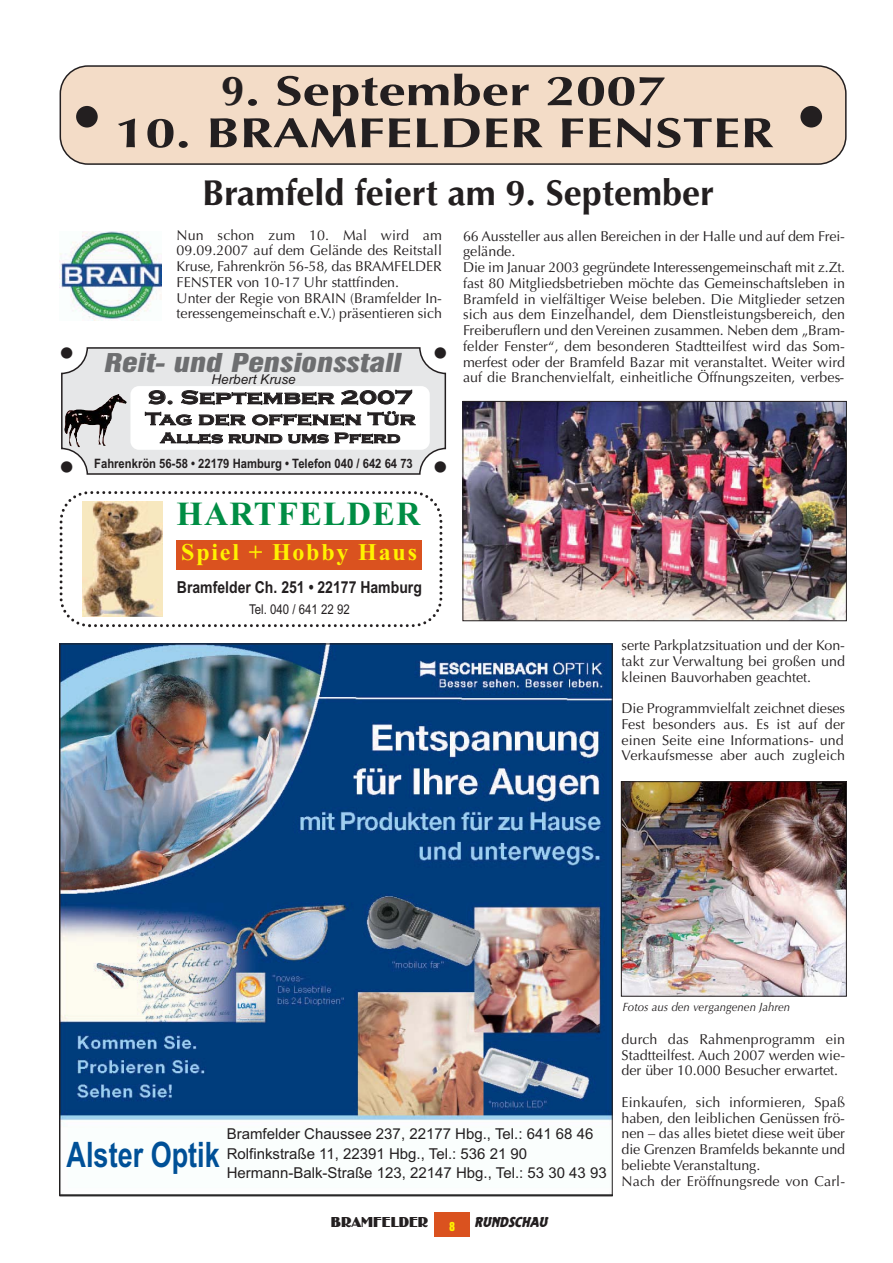
<style>
.page{position:relative;width:893px;height:1263px;background:#fff}
.page>*{position:absolute;margin:0;border:0;box-sizing:border-box;transform-origin:0 0}
.t1{font:90px "Birmingham";color:#231f20}
.t2{font:700 42px "Optima";color:#231f20;scale:1.3 1}
.t3{font:700 42px "Optima";color:#231f20}
.t4{font:700 36px "Optima";color:#231f20}
.t5{font:700 35.1px "Arial";color:#005097;scale:.77 1}
.t6{font:700 33.75px "Times New Roman";letter-spacing:.035em;color:#008d44}
.t7{font:italic 700 27px "Hegel Inserat";color:#6d6e70;scale:1.3 1}
.t8{font:700 24px "Times New Roman";letter-spacing:.075em;color:#fff200}
.t9{font:700 19.5px "Copperplate Gothic";letter-spacing:.005em;color:#231f20;scale:1.3 1}
.t10{font:700 18px "Copperplate Gothic";color:#231f20;scale:1.3 1}
.t11{font:700 16.5px "Arial";color:#231f20;scale:.85 1}
.t12{font:15px/19.5px "Arial";color:#231f20}
.t13{font:700 15px "Copperplate Gothic";color:#231f20;scale:1.3 1}
.t14{font:15px "Birmingham";color:#231f20}
.t15{font:italic 15px "Elmshorn";color:#231f20}
.t16{font:14.25px/15.8px "Optima";color:#231f20}
.t17{font:13.5px "Arial";color:#231f20;scale:.85 1}
.t18{font:italic 13.5px "Arial";color:#231f20}
.t19{font:700 12.9px "Arial";color:#231f20;scale:.87 1}
.t20{font:700 12.75px "Hegel Inserat";color:#fff200}
.t21{font:italic 12px "Optima";color:#231f20;scale:.95 1}
</style>
<div class="page">
<div style="left:434px;top:1212px;width:35px;height:25px;background:#da521f"></div>
<div style="left:60px;top:65px;width:786px;height:100px;background:#f3dcc7"></div>
<img style="left:464px;top:403px;width:380px;height:216px">
<div style="left:462px;top:401px;width:384px;height:220px;border:1px solid #231f20"></div>
<img style="left:623px;top:783px;width:221px;height:211px">
<div style="left:621px;top:781px;width:225px;height:215px;border:1px solid #231f20"></div>
<svg style="left:61px;top:347px;width:385px;height:128px"></svg>
<img style="left:64px;top:394px;width:63px;height:53px">
<div style="left:130px;top:386px;width:300px;height:64px;background:#fff;border-radius:9px"></div>
<img style="left:60px;top:231px;width:102px;height:89px">
<img style="left:62px;top:646px;width:548px;height:475px">
<svg style="left:59px;top:491px;width:384px;height:137px"></svg>
<img style="left:83px;top:501px;width:79px;height:116px">
<div style="left:176px;top:540px;width:245px;height:29px;background:#da521f"></div>
<svg style="left:61px;top:347px;width:12px;height:11px"></svg>
<svg style="left:434px;top:347px;width:12px;height:11px"></svg>
<svg style="left:61px;top:461px;width:12px;height:12px"></svg>
<svg style="left:434px;top:461px;width:12px;height:12px"></svg>
<h2 class="t3" style="left:221px;top:73px;width:447px">9. September 2007</h2>
<h1 class="t1" style="left:57px;top:87px;width:62px">•</h1>
<h1 class="t1" style="left:781px;top:87px;width:62px">•</h1>
<h2 class="t2" style="left:115px;top:115px;width:508px">10. BRAMFELDER FENSTER</h2>
<h3 class="t4" style="left:202px;top:178px;width:513px">Bramfeld feiert am 9. September</h3>
<p class="t16" style="left:177px;top:228px;width:267px">Nun schon zum 10. Mal wird am 09.09.2007 auf dem Gelände des Reitstall Kruse, Fahrenkrön 56-58, das BRAMFELDER FENSTER von 10-17 Uhr stattfinden.<br>Unter der Regie von BRAIN (Bramfelder In&shy;teressengemeinschaft e.V.) präsentieren sich</p>
<h3 class="t7" style="left:105px;top:347px;width:230px">Reit- und Pensionsstall</h3>
<p class="t18" style="left:211px;top:372px;width:86px">Herbert Kruse</p>
<h3 class="t9" style="left:148px;top:386px;width:205px">9. September 2007</h3>
<p class="t10" style="left:145px;top:408px;width:209px">Tag der offenen Tür</p>
<p class="t13" style="left:160px;top:429px;width:186px">Alles rund ums Pferd</p>
<p class="t19" style="left:94px;top:459px;width:368px">Fahrenkrön 56-58 • 22179 Hamburg • Telefon 040 / 642 64 73</p>
<h3 class="t6" style="left:176px;top:502px;width:245px">HARTFELDER</h3>
<h3 class="t8" style="left:181px;top:544px;width:237px">Spiel + Hobby Haus</h3>
<p class="t11" style="left:177px;top:581px;width:290px">Bramfelder Ch. 251 • 22177 Hamburg</p>
<p class="t17" style="left:249px;top:604px;width:120px">Tel. 040 / 641 22 92</p>
<p class="t16" style="left:463px;top:229px;width:383px">66 Aussteller aus allen Bereichen in der Halle und auf dem Frei&shy;gelände.<br>Die im Januar 2003 gegründete Interessengemeinschaft mit z.Zt. fast 80 Mitgliedsbetrieben möchte das Gemeinschaftsleben in Bramfeld in vielfältiger Weise beleben. Die Mitglieder setzen sich aus dem Einzelhandel, dem Dienstleistungsbereich, den Freiberuflern und den Vereinen zusammen. Neben dem „Bram&shy;felder Fenster“, dem besonderen Stadtteilfest wird das Som&shy;merfest oder der Bramfeld Bazar mit veranstaltet. Weiter wird auf die Branchenvielfalt, einheitliche Öffnungszeiten, verbes-</p>
<p class="t16" style="left:621px;top:639px;width:225px;text-align:justify">serte Parkplatzsituation und der Kon&shy;takt zur Verwaltung bei großen und kleinen Bauvorhaben geachtet.</p>
<p class="t16" style="left:621px;top:702px;width:225px;text-align:justify">Die Programmvielfalt zeichnet dieses Fest besonders aus. Es ist auf der einen Seite eine Informations- und Verkaufsmesse aber auch zugleich</p>
<p class="t21" style="left:622px;top:1002px;width:178px">Fotos aus den vergangenen Jahren</p>
<h3 class="t5" style="left:67px;top:1142px;width:200px">Alster Optik</h3>
<p class="t12" style="left:227px;top:1126px;width:381px">Bramfelder Chaussee 237, 22177 Hbg., Tel.: 641 68 46<br>Rolfinkstraße 11, 22391 Hbg., Tel.: 536 21 90<br>Hermann-Balk-Straße 123, 22147 Hbg., Tel.: 53 30 43 93</p>
<p class="t14" style="left:331px;top:1217px;width:99px">BRAMFELDER</p>
<p class="t20" style="left:449px;top:1219px;width:7px">8</p>
<p class="t15" style="left:474px;top:1213px;width:76px">RUNDSCHAU</p>
<p class="t16" style="left:621px;top:1033px;width:225px;text-align:justify">durch das Rahmenprogramm ein Stadtteilfest. Auch 2007 werden wie&shy;der über 10.000 Besucher erwartet.</p>
<p class="t16" style="left:621px;top:1096px;width:225px">Einkaufen, sich informieren, Spaß haben, den leiblichen Genüssen frö&shy;nen – das alles bietet diese weit über die Grenzen Bramfelds bekannte und beliebte Veranstaltung.<br>Nach der Eröffnungsrede von Carl-</p>
</div>
